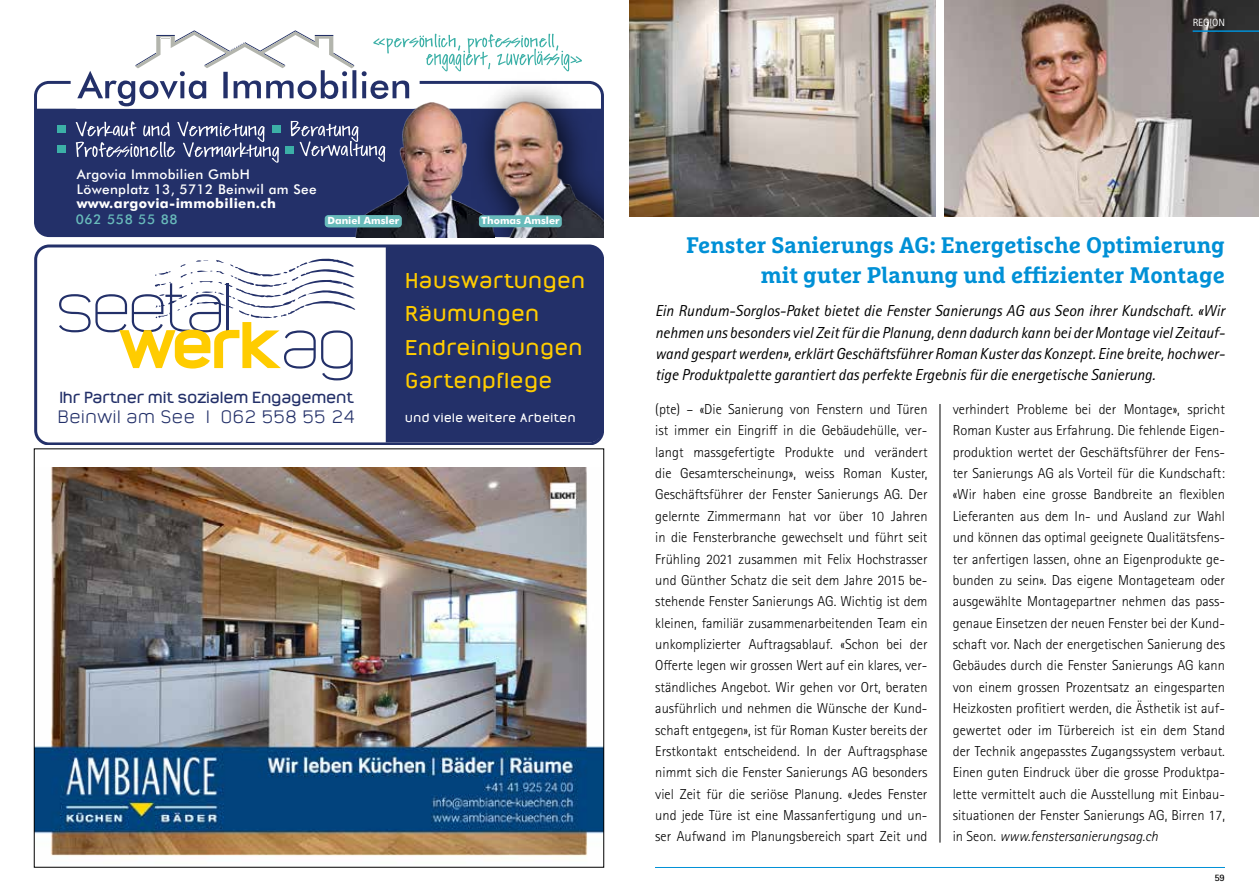
<style>
.page{position:relative;width:1259px;height:893px;background:#fff}
.page>*{position:absolute;margin:0;border:0;box-sizing:border-box;transform-origin:0 0}
.t1{font:700 22.5px/30px "Marselis Slab Pro";color:#0090d6;text-align:right}
.t2{font:700 20.85px/33.5px "Nordstern Demo";letter-spacing:-.01em;color:#fc0}
.t3{font:17.4px "Nordstern Demo";color:#233069}
.t4{font:italic 15.9px/21.3px "Rotis Sans Serif Std";color:#000;text-align:justify}
.t5{font:700 15.6px "Nordstern Demo";letter-spacing:-.05em;color:#233069}
.t6{font:300 14.4px/21.5px "Rotis Sans Serif Std";color:#000;text-align:justify}
.t7{font:500 13.5px/14.9px "Futura BT";letter-spacing:.025em;color:#fff}
.t8{font:700 13.5px "Futura BT";letter-spacing:.025em;color:#fff}
.t9{font:500 13.5px "Futura BT";letter-spacing:.05em;color:#68bbbb}
.t10{font:700 12px "Nordstern Demo";letter-spacing:-.01em;color:#fff}
.t11{font:10.5px "Rotis Sans Serif Std";color:#fff}
.t12{font:700 10.05px "Futura BT";color:#fff}
.t13{font:700 9.9px "Rotis Sans Serif Std";color:#000}
.s1{font-style:italic}
</style>
<div class="page">
<div style="left:36px;top:109px;width:319px;height:127px;background:#233069"></div>
<svg style="left:77px;top:30px;width:477px;height:76px"></svg>
<img style="left:408px;top:38px;width:174px;height:65px">
<div style="left:57px;top:125px;width:9px;height:8px;background:#3cb0a7"></div>
<div style="left:57px;top:145px;width:9px;height:8px;background:#3cb0a7"></div>
<svg style="left:76px;top:121px;width:279px;height:42px;background:#4a5684"></svg>
<img style="left:460px;top:67px;width:144px;height:36px">
<img style="left:487px;top:99px;width:117px;height:138px">
<img style="left:355px;top:103px;width:139px;height:134px">
<div style="left:325px;top:215px;width:76px;height:12px;background:#68bbbb;border-radius:3px"></div>
<div style="left:479px;top:215px;width:83px;height:12px;background:#68bbbb;border-radius:3px"></div>
<svg style="left:34px;top:244px;width:570px;height:200px"></svg>
<svg style="left:59px;top:258px;width:296px;height:122px"></svg>
<div style="left:386px;top:246px;width:216px;height:196px;background:#233069"></div>
<img style="left:36px;top:467px;width:566px;height:389px">
<img style="left:944px;top:0;width:315px;height:216px">
<hr style="left:939px;top:404px;width:1px;height:439px;background:#000">
<img style="left:629px;top:0;width:306px;height:216px">
<hr style="left:1192px;top:30px;width:67px;height:2px;background:#0090d6">
<hr style="left:655px;top:867px;width:570px;height:1px;background:#0090d6">
<p class="t7" style="left:77px;top:166px;width:241px">Argovia Immobilien GmbH<br>Löwenplatz 13, 5712 Beinwil am See</p>
<p class="t8" style="left:77px;top:195px;width:201px">www.argovia-immobilien.ch</p>
<p class="t9" style="left:76px;top:211px;width:103px">062 558 55 88</p>
<p class="t12" style="left:327px;top:214px;width:73px">Daniel Amsler</p>
<p class="t12" style="left:481px;top:214px;width:80px">Thomas Amsler</p>
<p class="t5" style="left:59px;top:388px;width:296px">Ihr Partner mit sozialem Engagement</p>
<p class="t3" style="left:57px;top:406px;width:299px">Beinwil am See I 062 558 55 24</p>
<h2 class="t2" style="left:405px;top:263px;width:182px">Hauswartungen<br>Räumungen<br>Endreinigungen<br>Gartenpflege</h2>
<p class="t10" style="left:405px;top:410px;width:172px">und viele weitere Arbeiten</p>
<p class="t11" style="left:1192px;top:16px;width:34px">REGION</p>
<h1 class="t1" style="left:686px;top:230px;width:540px">Fenster Sanierungs AG: Energetische Optimierung mit guter Planung und effizienter Montage</h1>
<p class="t4" style="left:655px;top:300px;width:571px">Ein Rundum-Sorglos-Paket bietet die Fenster Sanierungs AG aus Seon ihrer Kundschaft. «Wir nehmen uns besonders viel Zeit für die Planung, denn dadurch kann bei der Montage viel Zeitauf&shy;wand gespart werden», erklärt Geschäftsführer Roman Kuster das Konzept. Eine breite, hochwer&shy;tige Produktpalette garantiert das perfekte Ergebnis für die energetische Sanierung.</p>
<p class="t6" style="left:655px;top:399px;width:274px">(pte) – «Die Sanierung von Fenstern und Türen ist immer ein Eingriff in die Gebäudehülle, ver&shy;langt massgefertigte Produkte und verändert die Gesamterscheinung», weiss Roman Kuster, Geschäftsführer der Fenster Sanierungs AG. Der gelernte Zimmermann hat vor über 10 Jahren in die Fensterbranche gewechselt und führt seit Frühling 2021 zusammen mit Felix Hochstrasser und Günther Schatz die seit dem Jahre 2015 be&shy;stehende Fenster Sanierungs AG. Wichtig ist dem kleinen, familiär zusammenarbeitenden Team ein unkomplizierter Auftragsablauf. «Schon bei der Offerte legen wir grossen Wert auf ein klares, ver&shy;ständliches Angebot. Wir gehen vor Ort, beraten ausführlich und nehmen die Wünsche der Kund&shy;schaft entgegen», ist für Roman Kuster bereits der Erstkontakt entscheidend. In der Auftragsphase nimmt sich die Fenster Sanierungs AG besonders viel Zeit für die seriöse Planung. «Jedes Fenster und jede Türe ist eine Massanfertigung und un&shy;ser Aufwand im Planungsbereich spart Zeit und</p>
<p class="t6" style="left:952px;top:399px;width:274px">verhindert Probleme bei der Montage», spricht Roman Kuster aus Erfahrung. Die fehlende Eigen&shy;produktion wertet der Geschäftsführer der Fens&shy;ter Sanierungs AG als Vorteil für die Kundschaft: «Wir haben eine grosse Bandbreite an flexiblen Lieferanten aus dem In- und Ausland zur Wahl und können das optimal geeignete Qualitätsfens&shy;ter anfertigen lassen, ohne an Eigenprodukte ge&shy;bunden zu sein». Das eigene Montageteam oder ausgewählte Montagepartner nehmen das pass&shy;genaue Einsetzen der neuen Fenster bei der Kund&shy;schaft vor. Nach der energetischen Sanierung des Gebäudes durch die Fenster Sanierungs AG kann von einem grossen Prozentsatz an eingesparten Heizkosten profitiert werden, die Ästhetik ist auf&shy;gewertet oder im Türbereich ist ein dem Stand der Technik angepasstes Zugangssystem verbaut.<br>Einen guten Eindruck über die grosse Produktpa&shy;lette vermittelt auch die Ausstellung mit Einbau&shy;situationen der Fenster Sanierungs AG, Birren 17, in Seon. <span class="s1">www.fenstersanierungsag.ch</span></p>
<p class="t13" style="left:1214px;top:871px;width:12px">59</p>
</div>
